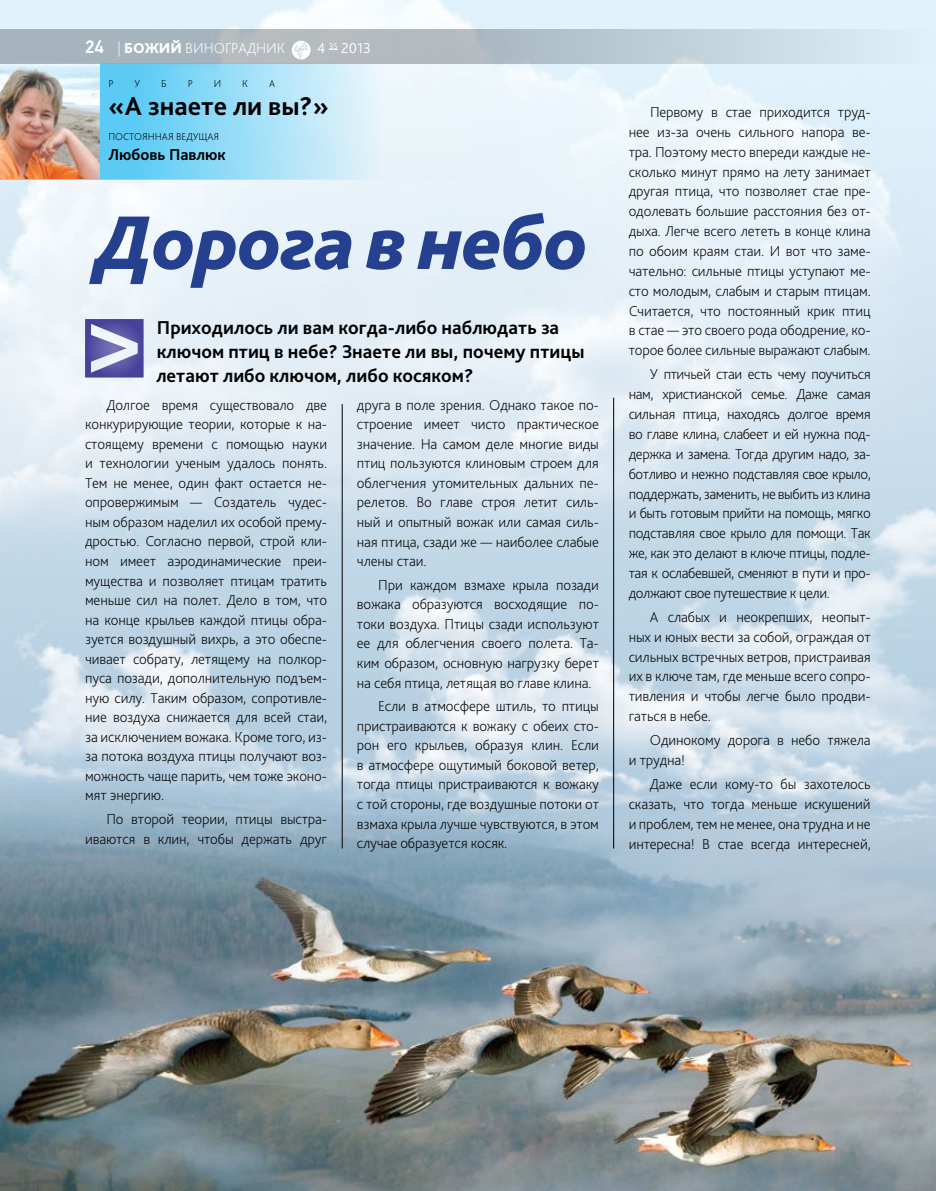
<style>
.page{position:relative;width:936px;height:1191px;background:#fff}
.page>*{position:absolute;margin:0;border:0;box-sizing:border-box;transform-origin:0 0}
.t1{font:italic 800 79.5px "Bliss Pro";letter-spacing:-.01em;color:#25408f}
.t2{font:700 27px "Bliss Pro";color:#000}
.t3{font:700 19.5px/24px "Bliss Pro";color:#000}
.t4{font:700 16.5px "Bliss Pro";color:#000}
.t5{font:200 15px/19.5px "Bliss Pro";letter-spacing:-.01em;color:#000;text-align:justify}
.t6{font:200 15px "Bliss Pro";color:#fff}
.t7{font:300 15px "Bliss Pro";color:#fff}
.t8{font:200 10.5px "Bliss Pro";color:#000}
.s1{font-family:"PF Din Text Pro";font-weight:500;font-size:18px}
.s2{font-weight:800}
</style>
<div class="page">
<img style="left:935px;top:0;width:1px;height:1191px">
<img style="left:0;top:0;width:935px;height:1191px">
<svg style="left:85px;top:319px;width:59px;height:58px;background:#7e7ab8"></svg>
<hr style="left:342px;top:404px;width:1px;height:444px;background:#000">
<hr style="left:613px;top:398px;width:1px;height:450px;background:#000">
<svg style="left:0;top:64px;width:523px;height:116px;background:#b5e5f8"></svg>
<img style="left:0;top:64px;width:100px;height:115px">
<svg style="left:0;top:30px;width:935px;height:34px;background:#b8c5cd"></svg>
<svg style="left:292px;top:41px;width:18px;height:18px"></svg>
<p class="t6" style="left:85px;top:39px;width:201px"><span class="s1">24</span> | <span class="s2">Божий</span> виноградник</p>
<p class="t7" style="left:317px;top:39px;width:55px">4 <sup>35</sup> 2013</p>
<p class="t8" style="left:108px;top:77px;width:7px">р</p>
<p class="t8" style="left:134px;top:77px;width:7px">у</p>
<p class="t8" style="left:161px;top:77px;width:7px">б</p>
<p class="t8" style="left:188px;top:77px;width:7px">р</p>
<p class="t8" style="left:214px;top:77px;width:9px">и</p>
<p class="t8" style="left:242px;top:77px;width:7px">к</p>
<p class="t8" style="left:269px;top:77px;width:8px">а</p>
<h2 class="t2" style="left:108px;top:90px;width:222px">«А знаете ли вы?»</h2>
<p class="t8" style="left:108px;top:130px;width:112px">постоянная ведущая</p>
<p class="t4" style="left:108px;top:145px;width:119px">Любовь Павлюк</p>
<h1 class="t1" style="left:96px;top:193px;width:494px">Дорога внебо</h1>
<h3 class="t3" style="left:156px;top:315px;width:430px">П риходилось ли вам когда-либо наблюдать за ключом птиц в небе? Знаете ли вы, почему птицы летают либо ключом, либо косяком?</h3>
<p class="t5" style="left:85px;top:394px;width:243px;text-indent:21px">Долгое время существовало две конкурирующие теории, которые к на&shy;стоящему времени с помощью науки и технологии ученым удалось понять.<br>Тем не менее, один факт остается не&shy;опровержимым — Создатель чудес&shy;ным образом наделил их особой прему&shy;дростью. Согласно первой, строй кли&shy;ном имеет аэродинамические преи&shy;мущества и позволяет птицам тратить меньше сил на полет. Дело в том, что на конце крыльев каждой птицы обра&shy;зуется воздушный вихрь, а это обеспе&shy;чивает собрату, летящему на полкор&shy;пуса позади, дополнительную подъем&shy;ную силу. Таким образом, сопротивле&shy;ние воздуха снижается для всей стаи, за исключением вожака. Кроме того, из&shy;за потока воздуха птицы получают воз&shy;можность чаще парить, чем тоже эконо&shy;мят энергию.</p>
<p class="t5" style="left:85px;top:809px;width:243px;text-align:right">По второй теории, птицы выстра&shy;иваются в клин, чтобы держать друг</p>
<p class="t5" style="left:357px;top:395px;width:243px">друга в поле зрения. Однако такое по&shy;строение имеет чисто практическое значение. На самом деле многие виды птиц пользуются клиновым строем для облегчения утомительных дальних пе&shy;релетов. Во главе строя летит силь&shy;ный и опытный вожак или самая силь&shy;ная птица, сзади же — наиболее слабые члены стаи.</p>
<p class="t5" style="left:357px;top:575px;width:243px;text-indent:21px">П ри каждом взмахе крыла позади вожака образуются восходящие по&shy;токи воздуха. Птицы сзади используют ее для облегчения своего полета. Та&shy;ким образом, основную нагрузку берет на себя птица, летящая во главе клина.</p>
<p class="t5" style="left:357px;top:696px;width:244px;text-indent:21px">Если в атмосфере штиль, то птицы пристраиваются к вожаку с обеих сто&shy;рон его крыльев, образуя клин. Если в атмосфере ощутимый боковой ветер, тогда птицы пристраиваются к вожаку с той стороны, где воздушные потоки от взмаха крыла лучше чувствуются, в этом случае образуется косяк.</p>
<p class="t5" style="left:628px;top:102px;width:243px;text-indent:21px">П ервому в стае приходится труд&shy;нее из-за очень сильного напора ве&shy;тра. П оэтому место впереди каждые не&shy;сколько минут прямо на лету занимает другая птица, что позволяет стае пре&shy;одолевать большие расстояния без от&shy;дыха. Легче всего лететь в конце клина по обоим краям стаи. И вот что заме&shy;чательно: сильные птицы уступают ме&shy;сто молодым, слабым и старым птицам.<br>Считается, что постоянный крик птиц в стае — это своего рода ободрение, ко&shy;торое более сильные выражают слабым.</p>
<p class="t5" style="left:628px;top:364px;width:243px;text-indent:21px">У птичьей стаи есть чему поучиться нам, христианской семье. Даже самая сильная птица, находясь долгое время во главе клина, слабеет и ей нужна под&shy;держка и замена. Тогда другим надо, за&shy;ботливо и нежно подставляя свое крыло, поддержать, заменить, не выбить из клина и быть готовым прийти на помощь, мягко подставляя свое крыло для помощи. Так же, как это делают в ключе птицы, подле&shy;тая к ослабевшей, сменяют в пути и про&shy;должают свое путешествие к цели.</p>
<p class="t5" style="left:628px;top:606px;width:243px;text-indent:21px">А слабых и неокрепших, неопыт&shy;ных и юных вести за собой, ограждая от сильных встречных ветров, пристраивая их в ключе там, где меньше всего сопро&shy;тивления и чтобы легче было продви&shy;гаться в небе.</p>
<p class="t5" style="left:628px;top:730px;width:243px;text-indent:21px">Одинокому дорога в небо тяжела и трудна!</p>
<p class="t5" style="left:628px;top:774px;width:243px;text-indent:21px">Даже если кому-то бы захотелось сказать, что тогда меньше искушений и проблем, тем не менее, она трудна и не интересна! В стае всегда интересней,</p>
</div>
